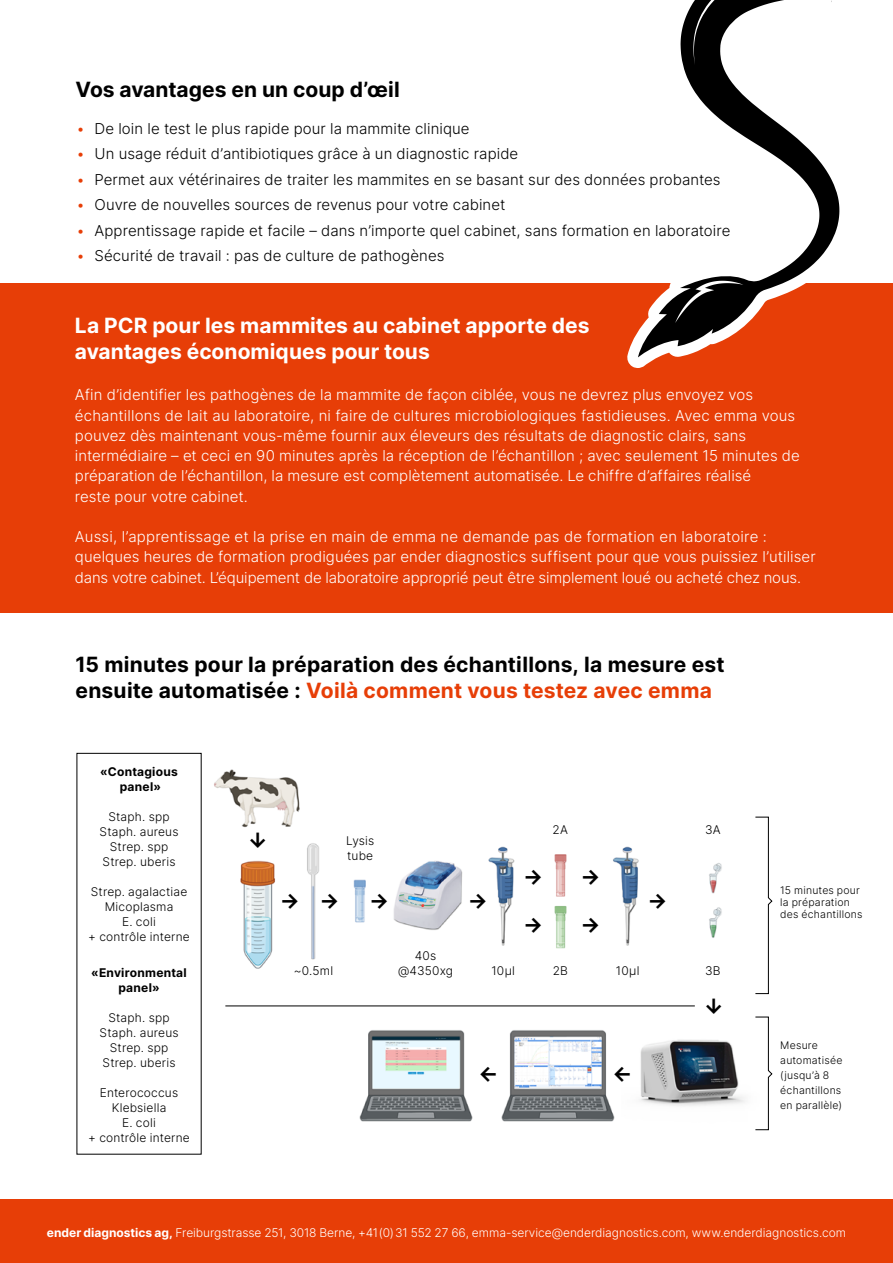
<style>
.page{position:relative;width:893px;height:1263px;background:#fff}
.page>*{position:absolute;margin:0;border:0;box-sizing:border-box;transform-origin:0 0}
.t1{font:21px/25.5px "Inter";letter-spacing:.01em;color:#000}
.t2{font:21px/25.5px "Inter";color:#fff}
.t3{font:300 15px/20.2px "Inter";letter-spacing:.005em;color:#fff}
.t4{font:300 15px "Inter";letter-spacing:.005em;color:#000}
.t5{font:300 12px/15px "Inter";letter-spacing:.015em;color:#000;text-align:center}
.t6{font:300 12px "Inter";letter-spacing:-.005em;color:#fff}
.t7{font:12px/15px "Inter";letter-spacing:.02em;color:#000;text-align:center}
.t8{font:300 10.5px/15px "Inter";letter-spacing:.02em;color:#000}
.s1{color:#e73e07}
.s2{font-weight:400}
</style>
<div class="page">
<div style="left:0;top:283px;width:893px;height:329px;background:#e73e07"></div>
<svg style="left:627px;top:0;width:213px;height:368px"></svg>
<div style="left:0;top:1199px;width:893px;height:64px;background:#e73e07"></div>
<img style="left:214px;top:769px;width:508px;height:200px">
<img style="left:359px;top:1030px;width:410px;height:101px">
<hr style="left:225px;top:1005px;width:470px;height:1px;background:#000">
<svg style="left:755px;top:816px;width:18px;height:178px"></svg>
<svg style="left:755px;top:1016px;width:18px;height:114px"></svg>
<svg style="left:481px;top:1066px;width:15px;height:15px"></svg>
<svg style="left:615px;top:1066px;width:15px;height:15px"></svg>
<h1 class="t1" style="left:75px;top:76px;width:326px">Vos avantages en un coup d’œil</h1>
<p class="t4" style="left:77px;top:117px;width:395px"><span class="s1">•</span> De loin le test le plus rapide pour la mammite clinique</p>
<p class="t4" style="left:77px;top:143px;width:443px"><span class="s1">•</span> Un usage réduit d’antibiotiques grâce à un diagnostic rapide</p>
<p class="t4" style="left:77px;top:168px;width:646px"><span class="s1">•</span> Permet aux vétérinaires de traiter les mammites en se basant sur des données probantes</p>
<p class="t4" style="left:76px;top:194px;width:430px"><span class="s1">•</span> Ouvre de nouvelles sources de revenus pour votre cabinet</p>
<p class="t4" style="left:76px;top:219px;width:655px"><span class="s1">•</span> Apprentissage rapide et facile – dans n’importe quel cabinet, sans formation en laboratoire</p>
<p class="t4" style="left:76px;top:245px;width:369px"><span class="s1">•</span> Sécurité de travail : pas de culture de pathogènes</p>
<h1 class="t2" style="left:75px;top:312px;width:516px">La PCR pour les mammites au cabinet apporte des avantages économiques pour tous</h1>
<p class="t3" style="left:75px;top:384px;width:726px">Afin d’identifier les pathogènes de la mammite de façon ciblée, vous ne devrez plus envoyez vos échantillons de lait au laboratoire, ni faire de cultures microbiologiques fastidieuses. Avec emma vous pouvez dès maintenant vous-même fournir aux éleveurs des résultats de diagnostic clairs, sans intermédiaire – et ceci en 90 minutes après la réception de l’échantillon ; avec seulement 15 minutes de préparation de l’échantillon, la mesure est complètement automatisée. Le chiffre d’affaires réalisé<br>reste pour votre cabinet.</p>
<p class="t3" style="left:75px;top:526px;width:742px">Aussi, l’apprentissage et la prise en main de emma ne demande pas de formation en laboratoire : quelques heures de formation prodiguées par ender diagnostics suffisent pour que vous puissiez l’utiliser dans votre cabinet. L’équipement de laboratoire approprié peut être simplement loué ou acheté chez nous.</p>
<h1 class="t1" style="left:75px;top:652px;width:651px">15 minutes pour la préparation des échantillons, la mesure est ensuite automatisée : <span class="s1">Voilà comment vous testez avec emma</span></h1>
<p class="t7" style="left:100px;top:764px;width:79px">«Contagious panel»</p>
<p class="t5" style="left:100px;top:809px;width:81px">Staph. spp<br>Staph. aureus<br>Strep. spp<br>Strep. uberis</p>
<p class="t5" style="left:88px;top:884px;width:103px">Strep. agalactiae<br>Micoplasma<br>E. coli<br>+ contrôle interne</p>
<p class="t7" style="left:91px;top:965px;width:97px">«Environmental panel»</p>
<p class="t5" style="left:100px;top:1010px;width:81px">Staph. spp<br>Staph. aureus<br>Strep. spp<br>Strep. uberis</p>
<p class="t5" style="left:88px;top:1085px;width:103px">Enterococcus<br>Klebsiella<br>E. coli<br>+ contrôle interne</p>
<h1 class="t1" style="left:272px;top:830px;width:22px;rotate:90deg">→</h1>
<p class="t5" style="left:346px;top:833px;width:30px;text-align:left">Lysis tube</p>
<p class="t5" style="left:552px;top:821px;width:17px">2A</p>
<h1 class="t1" style="left:523px;top:863px;width:79px">→ →</h1>
<h1 class="t1" style="left:523px;top:911px;width:79px">→ →</h1>
<h1 class="t1" style="left:280px;top:887px;width:61px">→ →</h1>
<h1 class="t1" style="left:369px;top:887px;width:22px">→</h1>
<h1 class="t1" style="left:468px;top:887px;width:22px">→</h1>
<h1 class="t1" style="left:648px;top:887px;width:22px">→</h1>
<p class="t5" style="left:705px;top:821px;width:17px">3A</p>
<p class="t5" style="left:398px;top:948px;width:57px">40s @4350xg</p>
<p class="t5" style="left:294px;top:963px;width:41px">~0.5ml</p>
<p class="t5" style="left:492px;top:963px;width:25px">10μl</p>
<p class="t5" style="left:553px;top:963px;width:17px">2B</p>
<p class="t5" style="left:616px;top:963px;width:25px">10μl</p>
<p class="t5" style="left:705px;top:963px;width:17px">3B</p>
<h1 class="t1" style="left:728px;top:996px;width:22px;rotate:90deg">→</h1>
<p class="t8" style="left:780px;top:884px;width:84px;line-height:12px">15 minutes pour la préparation des échantillons</p>
<p class="t8" style="left:780px;top:1037px;width:64px">Mesure automatisée (jusqu’à 8 échantillons en parallèle)</p>
<p class="t6" style="left:47px;top:1224px;width:801px"><span class="s2">ender diagnostics ag,</span> Freiburgstrasse 251, 3018 Berne, +41(0)31 552 27 66, emma-service@enderdiagnostics.com, www.enderdiagnostics.com</p>
</div>
